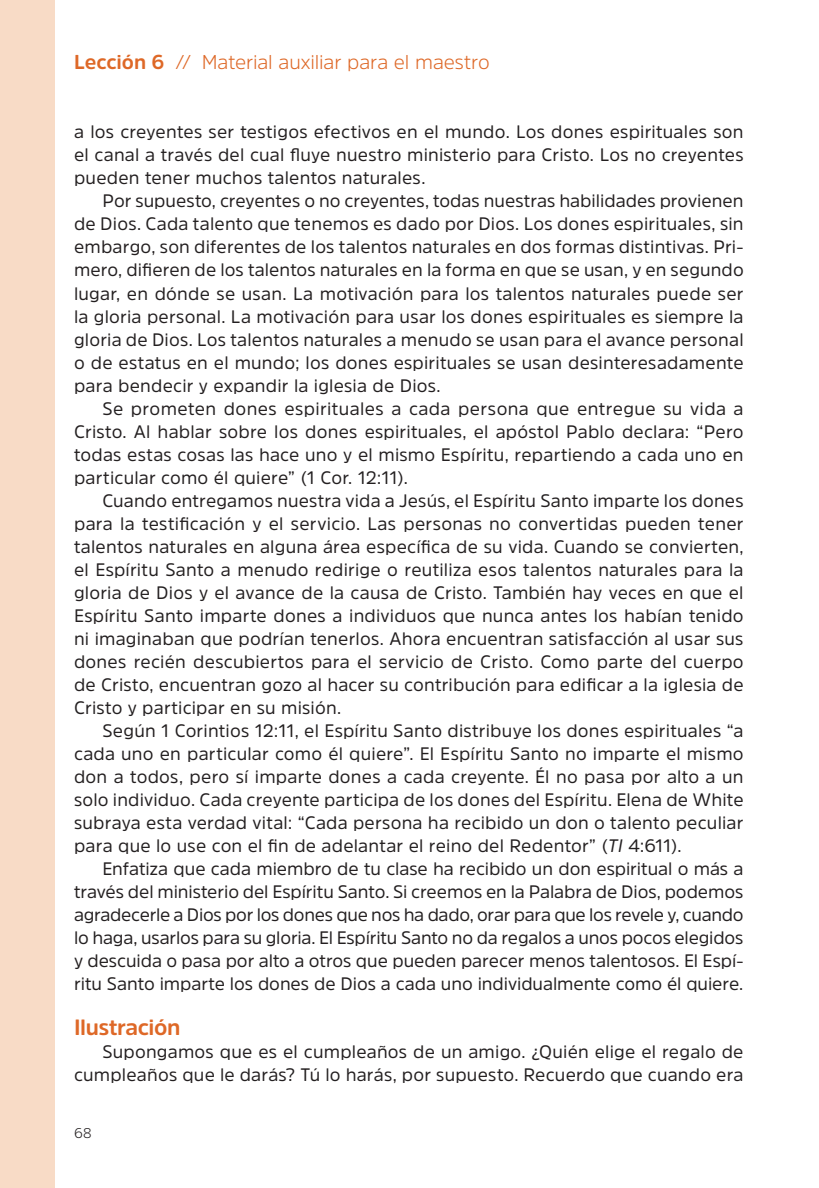
<style>
.page{position:relative;width:819px;height:1188px;background:#fff}
.page>*{position:absolute;margin:0;border:0;box-sizing:border-box;transform-origin:0 0}
.t1{font:700 22px "Amsi Pro";letter-spacing:-.015em;color:#de6827}
.t2{font:300 20px "Amsi Pro";letter-spacing:-.005em;color:#de6827}
.t3{font:18px/23px "Amsi Pro";letter-spacing:.01em;color:#231f20;text-align:justify}
.t4{font:300 14px "Amsi Pro";color:#231f20}
.s1{font-weight:700}
.s2{font-style:italic}
</style>
<div class="page">
<div style="left:0;top:0;width:54px;height:1188px;background:#f8dbc6"></div>
<p class="t2" style="left:74px;top:49px;width:417px"><span class="s1">Lección 6</span> // Material auxiliar para el maestro</p>
<p class="t3" style="left:74px;top:120px;width:670px">a los creyentes ser testigos efectivos en el mundo. Los dones espirituales son el canal a través del cual fluye nuestro ministerio para Cristo. Los no creyentes pueden tener muchos talentos naturales.</p>
<p class="t3" style="left:74px;top:189px;width:671px;text-indent:28px">Por supuesto, creyentes o no creyentes, todas nuestras habilidades provienen de Dios. Cada talento que tenemos es dado por Dios. Los dones espirituales, sin embargo, son diferentes de los talentos naturales en dos formas distintivas. Pri&shy;mero, difieren de los talentos naturales en la forma en que se usan, y en segundo lugar, en dónde se usan. La motivación para los talentos naturales puede ser la gloria personal. La motivación para usar los dones espirituales es siempre la gloria de Dios. Los talentos naturales a menudo se usan para el avance personal o de estatus en el mundo; los dones espirituales se usan desinteresadamente para bendecir y expandir la iglesia de Dios.</p>
<p class="t3" style="left:74px;top:396px;width:670px;text-indent:28px">Se prometen dones espirituales a cada persona que entregue su vida a Cristo. Al hablar sobre los dones espirituales, el apóstol Pablo declara: “Pero todas estas cosas las hace uno y el mismo Espíritu, repartiendo a cada uno en particular como él quiere” (1 Cor. 12:11).</p>
<p class="t3" style="left:74px;top:488px;width:671px;text-indent:28px">Cuando entregamos nuestra vida a Jesús, el Espíritu Santo imparte los dones para la testificación y el servicio. Las personas no convertidas pueden tener talentos naturales en alguna área específica de su vida. Cuando se convierten, el Espíritu Santo a menudo redirige o reutiliza esos talentos naturales para la gloria de Dios y el avance de la causa de Cristo. También hay veces en que el Espíritu Santo imparte dones a individuos que nunca antes los habían tenido ni imaginaban que podrían tenerlos. Ahora encuentran satisfacción al usar sus dones recién descubiertos para el servicio de Cristo. Como parte del cuerpo de Cristo, encuentran gozo al hacer su contribución para edificar a la iglesia de Cristo y participar en su misión.</p>
<p class="t3" style="left:74px;top:718px;width:671px;text-indent:28px">Según 1 Corintios 12:11, el Espíritu Santo distribuye los dones espirituales “a cada uno en particular como él quiere”. El Espíritu Santo no imparte el mismo don a todos, pero sí imparte dones a cada creyente. Él no pasa por alto a un solo individuo. Cada creyente participa de los dones del Espíritu. Elena de White subraya esta verdad vital: “Cada persona ha recibido un don o talento peculiar para que lo use con el fin de adelantar el reino del Redentor” (<span class="s2">TI</span> 4:611).</p>
<p class="t3" style="left:74px;top:856px;width:671px;text-indent:28px">Enfatiza que cada miembro de tu clase ha recibido un don espiritual o más a través del ministerio del Espíritu Santo. Si creemos en la Palabra de Dios, podemos agradecerle a Dios por los dones que nos ha dado, orar para que los revele y, cuando lo haga, usarlos para su gloria. El Espíritu Santo no da regalos a unos pocos elegidos y descuida o pasa por alto a otros que pueden parecer menos talentosos. El Espí&shy;ritu Santo imparte los dones de Dios a cada uno individualmente como él quiere.</p>
<p class="t1" style="left:74px;top:1013px;width:108px">Ilustración</p>
<p class="t3" style="left:74px;top:1040px;width:671px;text-align:right">Supongamos que es el cumpleaños de un amigo. ¿Quién elige el regalo de cumpleaños que le darás? Tú lo harás, por supuesto. Recuerdo que cuando era</p>
<p class="t4" style="left:74px;top:1123px;width:19px">68</p>
</div>
